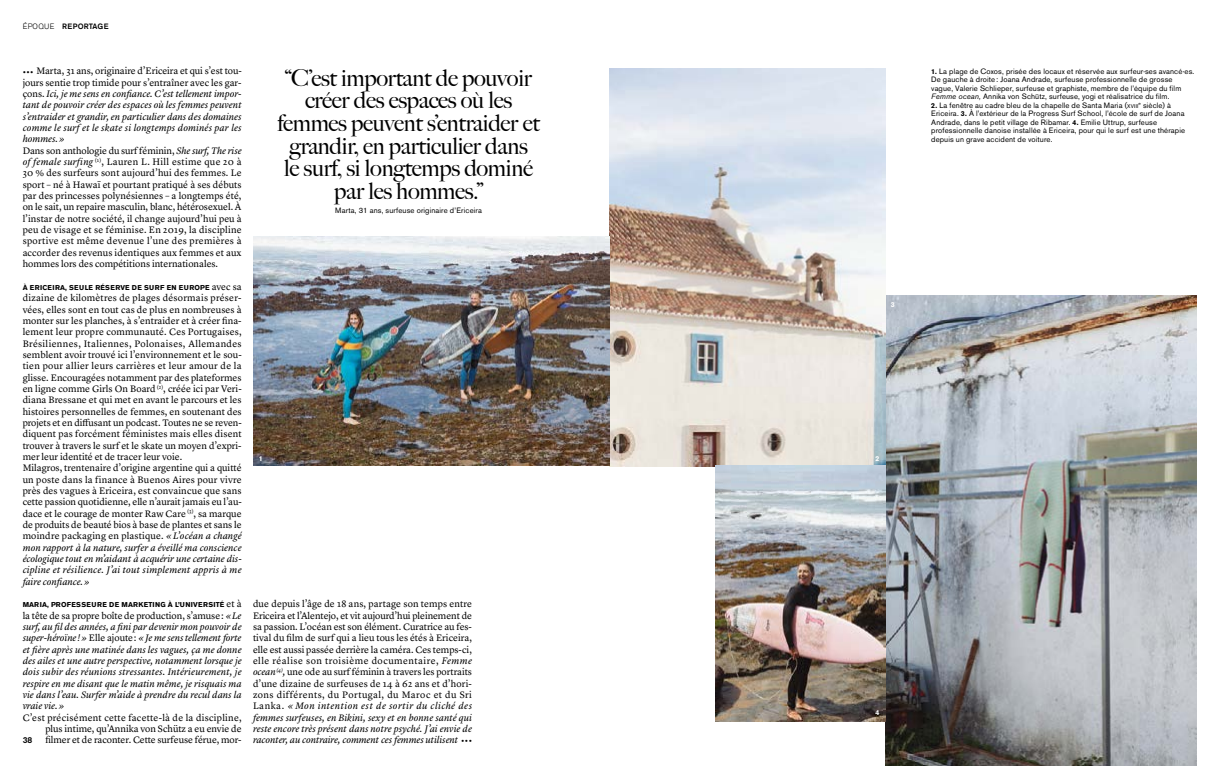
<style>
.page{position:relative;width:1219px;height:766px;background:#fff}
.page>*{position:absolute;margin:0;border:0;box-sizing:border-box;transform-origin:0 0}
.t1{font:23px/22.7px "Big Caslon FB";letter-spacing:-.015em;color:#000;text-align:center}
.t2{font:9.8px/11.3px "Lyon Text";letter-spacing:.005em;color:#000}
.t3{font:italic 9.8px/11.3px "Lyon Text";color:#000;text-align:justify}
.t4{font:500 8.5px "Akzidenz Grotesk Pro";color:#000}
.t5{font:7.7px/8.5px "Akzidenz Grotesk Pro";letter-spacing:.015em;color:#000}
.t6{font:500 7.7px "Akzidenz Grotesk Pro";letter-spacing:.02em;color:#000}
.t7{font:700 7px "Akzidenz Grotesk Pro";letter-spacing:.055em;color:#000}
.t8{font:700 7px "Akzidenz Grotesk Pro";color:#fff}
.t9{font:6px "Big Caslon FB";color:#000}
.s1{font-weight:300}
.s2{font-style:italic}
.s3{font-family:"Lyon Text";font-weight:400;font-size:9.8px}
.s4{font-style:normal}
.s5{font-weight:700;font-size:7px}
.s6{font-size:5.4px}
</style>
<div class="page">
<img style="left:885px;top:296px;width:311px;height:469px">
<img style="left:609px;top:68px;width:276px;height:398px">
<img style="left:253px;top:237px;width:356px;height:229px">
<img style="left:715px;top:466px;width:170px;height:255px">
<p class="t6" style="left:23px;top:21px;width:87px"><span class="s1">ÉPOQUE</span> REPORTAGE</p>
<p class="t2" style="left:23px;top:65px;width:221px;text-indent:14px">Marta, 31 ans, originaire d’Ericeira et qui s’est tou&shy;jours sentie trop timide pour s’entraîner avec les gar&shy;çons. <span class="s2">Ici, je me sens en confiance. C’est tellement impor&shy;tant de pouvoir créer des espaces où les femmes peuvent s’entraider et grandir, en particulier dans des domaines comme le surf et le skate si longtemps dominés par les hommes. »<br></span>Dans son anthologie du surf féminin, <span class="s2">She surf, The rise of female surfing</span> <sup>(1)</sup>, Lauren L. Hill estime que 20 à 30 % des surfeurs sont aujourd’hui des femmes. Le sport – né à Hawaï et pourtant pratiqué à ses débuts par des princesses polynésiennes – a longtemps été, on le sait, un repaire masculin, blanc, hétérosexuel. À l’instar de notre société, il change aujourd’hui peu à peu de visage et se féminise. En 2019, la discipline sportive est même devenue l’une des premières à accorder des revenus identiques aux femmes et aux hommes lors des compétitions internationales.</p>
<p class="t7" style="left:23px;top:283px;width:220px">À ERICEIRA, SEULE RÉSERVE DE SURF EN EUROPE <span class="s3">avec sa</span></p>
<p class="t2" style="left:23px;top:291px;width:221px">dizaine de kilomètres de plages désormais préser&shy;vées, elles sont en tout cas de plus en nombreuses à monter sur les planches, à s’entraider et à créer fina&shy;lement leur propre communauté. Ces Portugaises, Brésiliennes, Italiennes, Polonaises, Allemandes semblent avoir trouvé ici l’environnement et le sou&shy;tien pour allier leurs carrières et leur amour de la glisse. Encouragées notamment par des plateformes en ligne comme Girls On Board <sup>(2)</sup>, créée ici par Veri&shy;diana Bressane et qui met en avant le parcours et les histoires personnelles de femmes, en soutenant des projets et en diffusant un podcast. Toutes ne se reven&shy;diquent pas forcément féministes mais elles disent trouver à travers le surf et le skate un moyen d’expri&shy;mer leur identité et de tracer leur voie.<br>Milagros, trentenaire d’origine argentine qui a quitté un poste dans la finance à Buenos Aires pour vivre près des vagues à Ericeira, est convaincue que sans cette passion quotidienne, elle n’aurait jamais eu l’au&shy;dace et le courage de monter Raw Care <sup>(3)</sup>, sa marque de produits de beauté bios à base de plantes et sans le moindre packaging en plastique. <span class="s2">« L’océan a changé mon rapport à la nature, surfer a éveillé ma conscience écologique tout en m’aidant à acquérir une certaine dis&shy;cipline et résilience. J’ai tout simplement appris à me faire confiance. »</span></p>
<p class="t7" style="left:23px;top:600px;width:220px">MARIA, PROFESSEURE DE MARKETING À L’UNIVERSITÉ <span class="s3">et à</span></p>
<p class="t3" style="left:23px;top:608px;width:221px"><span class="s4">la tête de sa propre boîte de production, s’amuse :</span> « Le surf, au fil des années, a fini par devenir mon pouvoir de super-héroïne ! » <span class="s4">Elle ajoute :</span> « Je me sens tellement forte et fière après une matinée dans les vagues, ça me donne des ailes et une autre perspective, notamment lorsque je dois subir des réunions stressantes. Intérieurement, je respire en me disant que le matin même, je risquais ma vie dans l’eau. Surfer m’aide à prendre du recul dans la vraie vie. »</p>
<p class="t2" style="left:45px;top:710px;width:198px;text-align:justify;text-indent:-23px">C’est précisément cette facette-là de la discipline, plus intime, qu’Annika von Schütz a eu envie de filmer et de raconter. Cette surfeuse férue, mor-</p>
<h1 class="t1" style="left:277px;top:67px;width:264px">“C’est important de pouvoir créer des espaces où les femmes peuvent s’entraider et grandir, en particulier dans<br>le surf, si longtemps dominé par les hommes.”</h1>
<p class="t5" style="left:335px;top:206px;width:148px">Marta, 31 ans, surfeuse originaire d’Ericeira</p>
<p class="t9" style="left:34px;top:75px;width:12px;rotate:-180deg">• • •</p>
<p class="t8" style="left:259px;top:453px;width:5px">1</p>
<p class="t2" style="left:253px;top:597px;width:221px;text-align:justify">due depuis l’âge de 18 ans, partage son temps entre Ericeira et l’Alentejo, et vit aujourd’hui pleinement de sa passion. L’océan est son élément. Curatrice au fes&shy;tival du film de surf qui a lieu tous les étés à Ericeira, elle est aussi passée derrière la caméra. Ces temps-ci, elle réalise son troisième documentaire, <span class="s2">Femme ocean</span> <sup>(4)</sup><span class="s2">,</span> une ode au surf féminin à travers les portraits d’une dizaine de surfeuses de 14 à 62 ans et d’hori&shy;zons différents, du Portugal, du Maroc et du Sri Lanka. <span class="s2">« Mon intention est de sortir du cliché des femmes surfeuses, en Bikini, sexy et en bonne santé qui reste encore très présent dans notre psyché. J’ai envie de raconter, au contraire, comment ces femmes utilisent</span></p>
<p class="t4" style="left:23px;top:734px;width:11px">38</p>
<p class="t9" style="left:461px;top:737px;width:12px">• • •</p>
<p class="t5" style="left:931px;top:67px;width:265px"><span class="s5">1.</span> La plage de Coxos, prisée des locaux et réservée aux surfeur·ses avancé·es.<br>De gauche à droite: Joana Andrade, surfeuse professionnelle de grosse vague, Valerie Schlieper, surfeuse et graphiste, membre de l’équipe du film <span class="s2">Femme ocean,</span> Annika von Schütz, surfeuse, yogi et réalisatrice du film.</p>
<p class="t5" style="left:931px;top:101px;width:255px"><span class="s5">2.</span> La fenêtre au cadre bleu de la chapelle de Santa Maria (<span class="s6">xviii</span><sup>e</sup> siècle) à Ericeira. <span class="s5">3.</span> À l’extérieur de la Progress Surf School, l’école de surf de Joana Andrade, dans le petit village de Ribamar. <span class="s5">4.</span> Emilie Uttrup, surfeuse professionnelle danoise installée à Ericeira, pour qui le surf est une thérapie depuis un grave accident de voiture.</p>
<p class="t8" style="left:891px;top:299px;width:5px">3</p>
<p class="t8" style="left:876px;top:453px;width:5px">2</p>
<p class="t8" style="left:876px;top:707px;width:5px">4</p>
</div>
